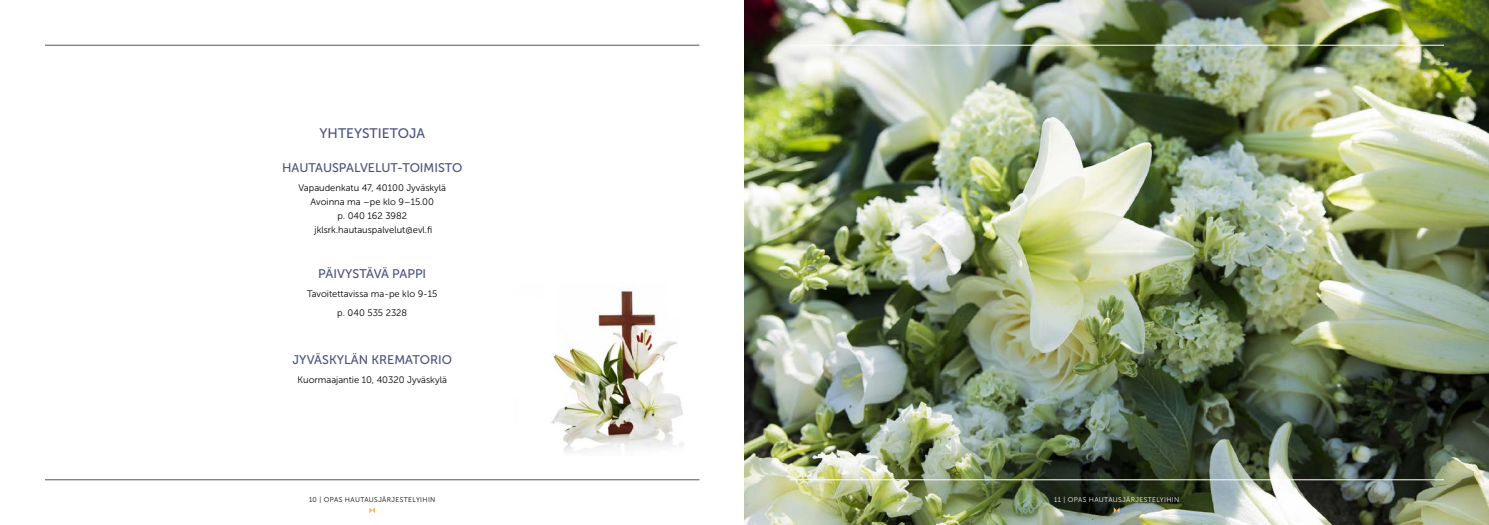
<style>
.page{position:relative;width:1489px;height:525px;background:#fff}
.page>*{position:absolute;margin:0;border:0;box-sizing:border-box;transform-origin:0 0}
.Iso_otsake{font:13.75px "Museo Sans 500";color:#48527c}
.Alaotsake{font:12.5px "Museo Sans 500";color:#48527c}
.Leipis{font:9.38px "Museo Sans 300";color:#000}
.Alaotsake-2{font:9.38px "Museo Sans 300";color:#000}
.sivunumero{font:6.88px "Museo Sans 300";letter-spacing:.05em;color:#000}
.sivunumero-2{font:6.88px "Museo Sans 300";letter-spacing:.05em;color:#fff}
</style>
<div class="page">
<svg style="left:369px;top:507px;width:6px;height:6px"></svg>
<img style="left:551px;top:290px;width:133px;height:163px">
<img style="left:744px;top:0;width:744px;height:524px">
<hr style="left:45px;top:45px;width:654px;height:1px;background:#48527c">
<hr style="left:45px;top:479px;width:654px;height:1px;background:#48527c">
<hr style="left:789px;top:45px;width:654px;height:1px;background:#fff">
<hr style="left:789px;top:479px;width:654px;height:1px;background:#fff">
<svg style="left:1113px;top:507px;width:6px;height:6px"></svg>
<p class="Iso_otsake" style="left:319px;top:126px;width:107px">YHTEYSTIETOJA</p>
<p class="Alaotsake" style="left:282px;top:161px;width:182px">HAUTAUSPALVELUT-TOIMISTO</p>
<p class="Leipis" style="left:298px;top:183px;width:149px">Vapaudenkatu 47, 40100 Jyväskylä</p>
<p class="Leipis" style="left:310px;top:196px;width:125px">Avoinna ma –pe klo 9–15.00</p>
<p class="Leipis" style="left:337px;top:210px;width:71px">p. 040 162 3982</p>
<p class="Leipis" style="left:314px;top:224px;width:119px">jklsrk.hautauspalvelut@evl.fi</p>
<p class="Alaotsake" style="left:318px;top:266px;width:109px">PÄIVYSTÄVÄ PAPPI</p>
<p class="Alaotsake-2" style="left:307px;top:288px;width:132px">Tavoitettavissa ma-pe klo 9-15</p>
<p class="Alaotsake-2" style="left:337px;top:307px;width:71px">p. 040 535 2328</p>
<p class="Alaotsake" style="left:292px;top:353px;width:161px">JYVÄSKYLÄN KREMATORIO</p>
<p class="Leipis" style="left:297px;top:375px;width:151px">Kuormaajantie 10, 40320 Jyväskylä</p>
<p class="sivunumero" style="left:309px;top:495px;width:128px">10 | OPAS HAUTAUSJÄRJESTELYIHIN</p>
<p class="sivunumero-2" style="left:1054px;top:495px;width:127px">11 | OPAS HAUTAUSJÄRJESTELYIHIN</p>
</div>
